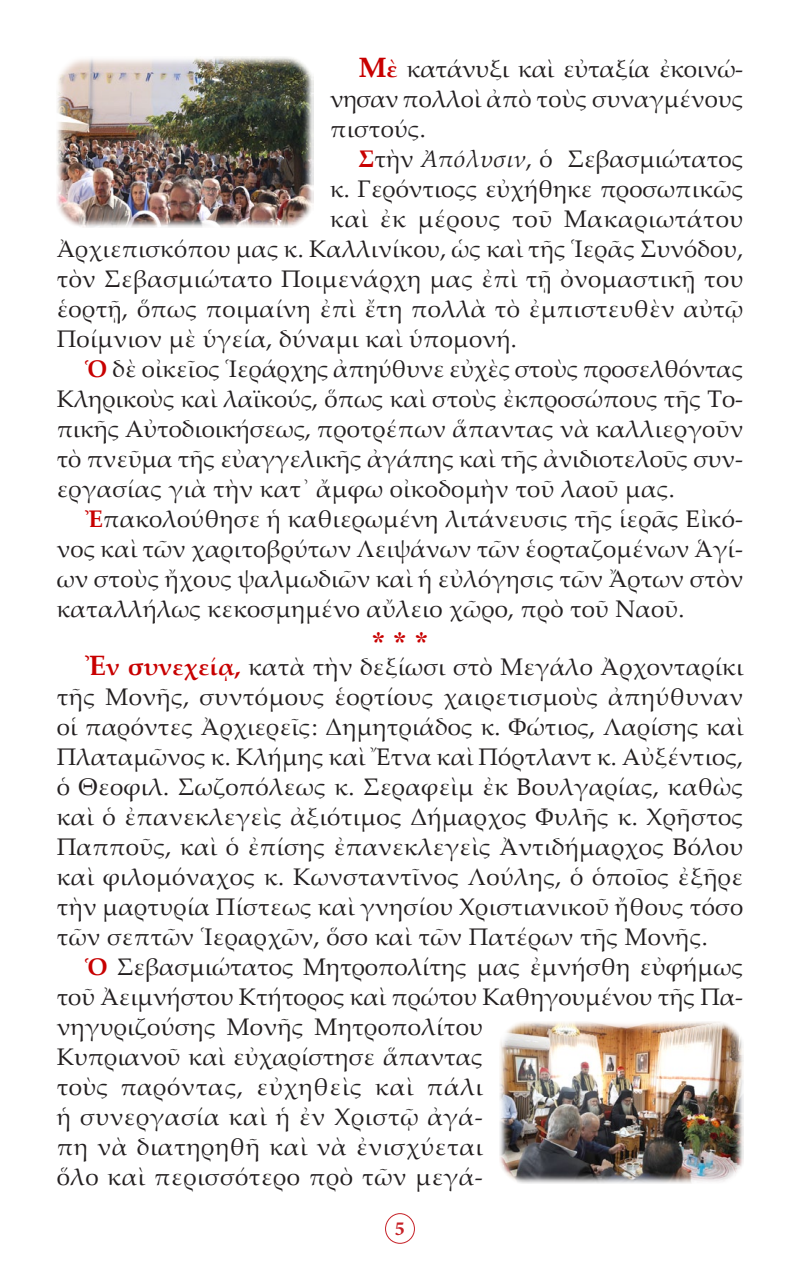
<style>
.page{position:relative;width:800px;height:1270px;background:#fff}
.page>*{position:absolute;margin:0;border:0;box-sizing:border-box;transform-origin:0 0}
.Palatino-txt{font:28px "CTOS New Times Bold Test 1";color:#c80000}
.Palatino-txt-2{font:24px/30px "Palatino Linotype";letter-spacing:.01em;color:#231f20;text-align:justify}
.t1{font:700 20px "Minion Pro";color:#c62026}
.s1{font-weight:700;font-size:28px;color:#c80000}
.s2{font-weight:700;color:#c80000}
.s3{font-style:italic}
</style>
<div class="page">
<div style="left:385px;top:1213px;width:30px;height:31px;border:1px solid #c62026;border-radius:50%"></div>
<img style="left:57px;top:57px;width:256px;height:170px">
<img style="left:500px;top:1022px;width:243px;height:161px">
<p class="Palatino-txt-2" style="left:330px;top:53px;width:415px;text-indent:28px"><span class="s1">Μ</span><span class="s2">ὲ</span> κατάνυξι καὶ εὐταξία ἐκοινώ&shy;νησαν πολλοὶ ἀπὸ τοὺς συναγμένους πιστούς.</p>
<p class="Palatino-txt-2" style="left:359px;top:143px;width:386px"><span class="s2">Σ</span>τὴν <span class="s3">Ἀπόλυσιν</span>, ὁ Σεβασμιώτατος</p>
<p class="Palatino-txt-2" style="left:330px;top:173px;width:415px">κ. Γερόντιοςς εὐχήθηκε προσωπικῶς</p>
<p class="Palatino-txt-2" style="left:330px;top:203px;width:415px">καὶ ἐκ μέρους τοῦ Μακαριωτάτου</p>
<p class="Palatino-txt-2" style="left:57px;top:233px;width:688px">Ἀρχιεπισκόπου μας κ. Καλλινίκου, ὡς καὶ τῆς Ἱερᾶς Συνόδου,</p>
<p class="Palatino-txt-2" style="left:57px;top:263px;width:688px">τὸν Σεβασμιώτατο Ποιμενάρχη μας ἐπὶ τῇ ὀνομαστικῇ του</p>
<p class="Palatino-txt-2" style="left:57px;top:293px;width:688px">ἑορτῇ, ὅπως ποιμαίνη ἐπὶ ἔτη πολλὰ τὸ ἐμπιστευθὲν αὐτῷ</p>
<p class="Palatino-txt-2" style="left:57px;top:323px;width:462px">Ποίμνιον μὲ ὑγεία, δύναμι καὶ ὑπομονή.</p>
<p class="Palatino-txt-2" style="left:57px;top:353px;width:688px;text-indent:28px"><span class="s2">Ὁ</span> δὲ οἰκεῖος Ἱεράρχης ἀπηύθυνε εὐχὲς στοὺς προσελθόντας Κληρικοὺς καὶ λαϊκούς, ὅπως καὶ στοὺς ἐκπροσώπους τῆς Το&shy;πικῆς Αὐτοδιοικήσεως, προτρέπων ἅπαντας νὰ καλλιεργοῦν τὸ πνεῦμα τῆς εὐαγγελικῆς ἀγάπης καὶ τῆς ἀνιδιοτελοῦς συν&shy;εργασίας γιὰ τὴν κατ᾿ ἄμφω οἰκοδομὴν τοῦ λαοῦ μας.</p>
<p class="Palatino-txt-2" style="left:57px;top:503px;width:688px;text-indent:28px"><span class="s2">Ἐ</span>πακολούθησε ἡ καθιερωμένη λιτάνευσις τῆς ἱερᾶς Εἰκό&shy;νος καὶ τῶν χαριτοβρύτων Λειψάνων τῶν ἑορταζομένων Ἁγί&shy;ων στοὺς ἤχους ψαλμωδιῶν καὶ ἡ εὐλόγησις τῶν Ἄρτων στὸν καταλλήλως κεκοσμημένο αὔλειο χῶρο, πρὸ τοῦ Ναοῦ.</p>
<p class="Palatino-txt" style="left:371px;top:626px;width:59px">* * *</p>
<p class="Palatino-txt-2" style="left:85px;top:651px;width:660px"><span class="s1">Ἐ</span><span class="s2">ν συνεχείᾳ,</span> κατὰ τὴν δεξίωσι στὸ Μεγάλο Ἀρχονταρίκι</p>
<p class="Palatino-txt-2" style="left:57px;top:681px;width:688px">τῆς Μονῆς, συντόμους ἑορτίους χαιρετισμοὺς ἀπηύθυναν οἱ παρόντες Ἀρχιερεῖς: Δημητριάδος κ. Φώτιος, Λαρίσης καὶ Πλαταμῶνος κ. Κλήμης καὶ Ἔτνα καὶ Πόρτλαντ κ. Αὐξέντιος, ὁ Θεοφιλ. Σωζοπόλεως κ. Σεραφεὶμ ἐκ Βουλγαρίας, καθὼς καὶ ὁ ἐπανεκλεγεὶς ἀξιότιμος Δήμαρχος Φυλῆς κ. Χρῆστος Παπποῦς, καὶ ὁ ἐπίσης ἐπανεκλεγεὶς Ἀντιδήμαρχος Βόλου καὶ φιλομόναχος κ. Κωνσταντῖνος Λούλης, ὁ ὁποῖος ἐξῆρε τὴν μαρτυρία Πίστεως καὶ γνησίου Χριστιανικοῦ ἤθους τόσο τῶν σεπτῶν Ἱεραρχῶν, ὅσο καὶ τῶν Πατέρων τῆς Μονῆς.</p>
<p class="Palatino-txt-2" style="left:57px;top:951px;width:688px;text-align:left;text-indent:28px"><span class="s2">Ὁ</span> Σεβασμιώτατος Μητροπολίτης μας ἐμνήσθη εὐφήμως τοῦ Ἀειμνήστου Κτήτορος καὶ πρώτου Καθηγουμένου τῆς Πα&shy;νηγυριζούσης Μονῆς Μητροπολίτου<br>Κυπριανοῦ καὶ εὐχαρίστησε ἅπαντας<br>τοὺς παρόντας, εὐχηθεὶς καὶ πάλι<br>ἡ συνεργασία καὶ ἡ ἐν Χριστῷ ἀγά-<br>πη νὰ διατηρηθῆ καὶ νὰ ἐνισχύεται<br>ὅλο καὶ περισσότερο πρὸ τῶν μεγά-</p>
<p class="t1" style="left:395px;top:1215px;width:11px">5</p>
</div>
